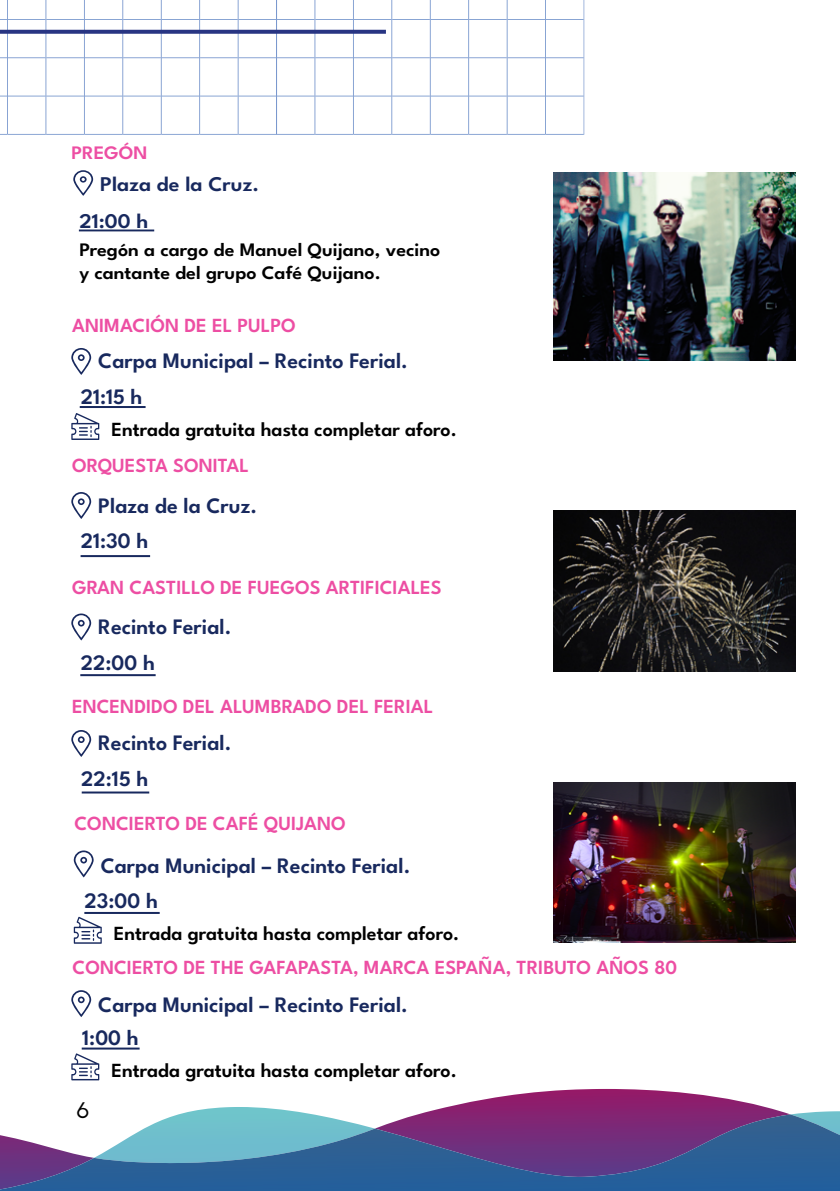
<style>
.page{position:relative;width:840px;height:1191px;background:#fff}
.page>*{position:absolute;margin:0;border:0;box-sizing:border-box;transform-origin:0 0}
.t1{font:600 22px "League Spartan";color:#18295e}
.t2{font:600 20.8px "League Spartan";color:#18295e;scale:1.05 1}
.t3{font:600 20px "League Spartan";color:#ed4ea3}
.t4{font:600 20px "League Spartan";color:#000}
.t5{font:300 20px "LEMONMILK";color:#000}
.t6{font:600 19px/22.8px "League Spartan";color:#000;scale:1.05 1}
.t7{font:600 19px "League Spartan";color:#ed4ea3;scale:1.05 1}
</style>
<div class="page">
<svg style="left:481px;top:1089px;width:252px;height:11px"></svg>
<svg style="left:180px;top:1100px;width:659px;height:14px"></svg>
<img style="left:0;top:1114px;width:839px;height:77px">
<svg style="left:0;top:0;width:584px;height:135px"></svg>
<svg style="left:0;top:30px;width:386px;height:4px;background:#34408a"></svg>
<svg style="left:73px;top:170px;width:20px;height:26px"></svg>
<hr style="left:79px;top:229px;width:75px;height:2px;background:#18295e">
<svg style="left:71px;top:348px;width:20px;height:27px"></svg>
<hr style="left:80px;top:406px;width:65px;height:2px;background:#18295e">
<svg style="left:71px;top:492px;width:20px;height:27px"></svg>
<hr style="left:81px;top:555px;width:69px;height:2px;background:#18295e">
<svg style="left:71px;top:613px;width:20px;height:27px"></svg>
<hr style="left:80px;top:674px;width:75px;height:2px;background:#18295e">
<svg style="left:71px;top:730px;width:20px;height:27px"></svg>
<hr style="left:82px;top:791px;width:67px;height:2px;background:#18295e">
<svg style="left:74px;top:850px;width:20px;height:27px"></svg>
<hr style="left:84px;top:912px;width:76px;height:2px;background:#18295e">
<svg style="left:71px;top:990px;width:20px;height:27px"></svg>
<hr style="left:82px;top:1047px;width:57px;height:2px;background:#18295e">
<img style="left:553px;top:510px;width:242px;height:161px">
<img style="left:553px;top:173px;width:242px;height:187px">
<svg style="left:71px;top:1053px;width:28px;height:27px"></svg>
<svg style="left:74px;top:916px;width:28px;height:27px"></svg>
<svg style="left:71px;top:413px;width:28px;height:27px"></svg>
<img style="left:553px;top:782px;width:242px;height:160px">
<p class="t7" style="left:71px;top:139px;width:74px">PREGÓN</p>
<p class="t2" style="left:100px;top:169px;width:153px">Plaza de la Cruz.</p>
<p class="t2" style="left:79px;top:206px;width:67px">21:00 h</p>
<p class="t6" style="left:79px;top:237px;width:345px">Pregón a cargo de Manuel Quijano, vecino y cantante del grupo Café Quijano.</p>
<p class="t3" style="left:72px;top:311px;width:225px">ANIMACIÓN DE EL PULPO</p>
<p class="t1" style="left:98px;top:345px;width:311px">Carpa Municipal – Recinto Ferial.</p>
<p class="t1" style="left:81px;top:381px;width:63px">21:15 h</p>
<p class="t4" style="left:111px;top:415px;width:347px">Entrada gratuita hasta completar aforo.</p>
<p class="t3" style="left:72px;top:451px;width:178px">ORQUESTA SONITAL</p>
<p class="t1" style="left:98px;top:489px;width:160px">Plaza de la Cruz.</p>
<p class="t1" style="left:81px;top:525px;width:69px">21:30 h</p>
<p class="t3" style="left:72px;top:572px;width:371px">GRAN CASTILLO DE FUEGOS ARTIFICIALES</p>
<p class="t1" style="left:98px;top:611px;width:134px">Recinto Ferial.</p>
<p class="t1" style="left:81px;top:647px;width:76px">22:00 h</p>
<p class="t3" style="left:72px;top:691px;width:362px">ENCENDIDO DEL ALUMBRADO DEL FERIAL</p>
<p class="t1" style="left:98px;top:727px;width:134px">Recinto Ferial.</p>
<p class="t1" style="left:81px;top:763px;width:69px">22:15 h</p>
<p class="t3" style="left:74px;top:809px;width:273px">CONCIERTO DE CAFÉ QUIJANO</p>
<p class="t1" style="left:101px;top:849px;width:311px">Carpa Municipal – Recinto Ferial.</p>
<p class="t1" style="left:84px;top:885px;width:75px">23:00 h</p>
<p class="t4" style="left:114px;top:919px;width:347px">Entrada gratuita hasta completar aforo.</p>
<p class="t3" style="left:72px;top:952px;width:606px">CONCIERTO DE THE GAFAPASTA, MARCA ESPAÑA, TRIBUTO AÑOS 80</p>
<p class="t1" style="left:98px;top:989px;width:311px">Carpa Municipal – Recinto Ferial.</p>
<p class="t1" style="left:82px;top:1021px;width:58px">1:00 h</p>
<p class="t5" style="left:76px;top:1097px;width:14px">6</p>
<p class="t4" style="left:111px;top:1055px;width:347px">Entrada gratuita hasta completar aforo.</p>
</div>
